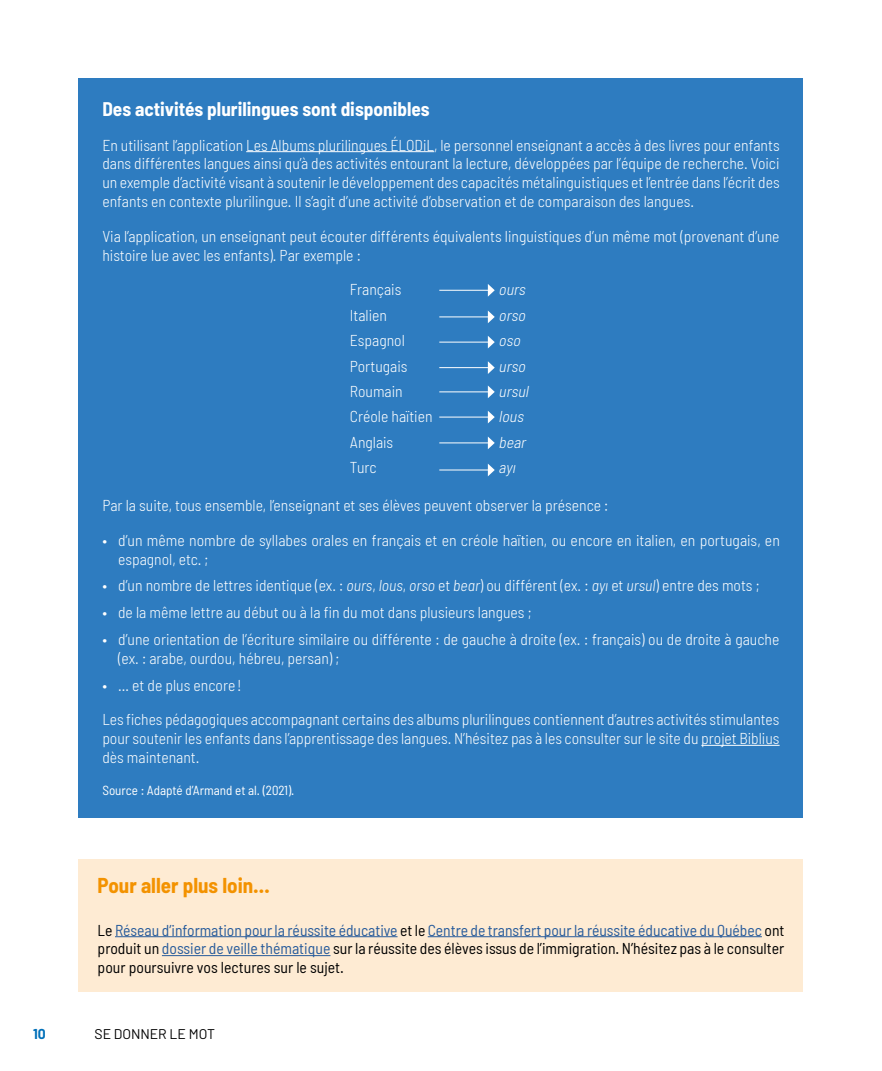
<style>
.page{position:relative;width:882px;height:1071px;background:#fff}
.page>*{position:absolute;margin:0;border:0;box-sizing:border-box;transform-origin:0 0}
.t1{font:700 semi-condensed 21px "Barlow";color:#f39200}
.t2{font:700 semi-condensed 19.25px "Barlow";color:#fff}
.t3{font:300 semi-condensed 15.75px/18.9px "Barlow";color:#fff}
.t4{font:semi-condensed 15.75px/18.9px "Barlow";color:#000;text-align:justify}
.t5{font:italic 300 semi-condensed 15.75px "Barlow";color:#fff}
.t6{font:14px "Barlow";color:#000}
.t7{font:700 14px "Barlow";color:#0070b9}
.t8{font:semi-condensed 13.12px "Barlow";color:#fff}
.s1{font-style:italic}
.s2{color:#275b9b}
</style>
<div class="page">
<div style="left:79px;top:79px;width:724px;height:739px;background:#2e7cc0"></div>
<hr style="left:246px;top:151px;width:188px;height:1px;background:#fff">
<hr style="left:701px;top:745px;width:79px;height:1px;background:#fff">
<hr style="left:439px;top:290px;width:50px;height:1px;background:#fff">
<svg style="left:488px;top:284px;width:7px;height:13px"></svg>
<hr style="left:439px;top:316px;width:50px;height:1px;background:#fff">
<svg style="left:488px;top:311px;width:7px;height:12px"></svg>
<hr style="left:439px;top:342px;width:50px;height:1px;background:#fff">
<svg style="left:488px;top:336px;width:7px;height:13px"></svg>
<hr style="left:439px;top:367px;width:50px;height:1px;background:#fff">
<svg style="left:488px;top:361px;width:7px;height:13px"></svg>
<hr style="left:439px;top:391px;width:50px;height:1px;background:#fff">
<svg style="left:488px;top:385px;width:7px;height:13px"></svg>
<hr style="left:439px;top:417px;width:50px;height:1px;background:#fff">
<svg style="left:488px;top:411px;width:7px;height:12px"></svg>
<hr style="left:439px;top:442px;width:50px;height:1px;background:#fff">
<svg style="left:488px;top:437px;width:7px;height:12px"></svg>
<hr style="left:439px;top:470px;width:50px;height:1px;background:#fff">
<svg style="left:488px;top:464px;width:7px;height:12px"></svg>
<div style="left:79px;top:859px;width:724px;height:133px;background:#feebd3"></div>
<hr style="left:115px;top:936px;width:283px;height:1px;background:#275b9b">
<hr style="left:428px;top:936px;width:334px;height:1px;background:#275b9b">
<hr style="left:162px;top:955px;width:168px;height:1px;background:#275b9b">
<p class="t2" style="left:102px;top:97px;width:329px">Des activités plurilingues sont disponibles</p>
<p class="t3" style="left:102px;top:135px;width:679px;text-align:justify">En utilisant l’application Les Albums plurilingues ÉLODiL, le personnel enseignant a accès à des livres pour enfants dans différentes langues ainsi qu’à des activités entourant la lecture, développées par l’équipe de recherche. Voici un exemple d’activité visant à soutenir le développement des capacités métalinguistiques et l’entrée dans l’écrit des enfants en contexte plurilingue. Il s’agit d’une activité d’observation et de comparaison des langues.</p>
<p class="t3" style="left:102px;top:226px;width:679px">Via l’application, un enseignant peut écouter différents équivalents linguistiques d’un même mot (provenant d’une histoire lue avec les enfants). Par exemple :</p>
<p class="t3" style="left:350px;top:280px;width:53px">Français</p>
<p class="t5" style="left:499px;top:280px;width:31px">ours</p>
<p class="t3" style="left:350px;top:305px;width:39px">Italien</p>
<p class="t5" style="left:499px;top:305px;width:31px">orso</p>
<p class="t3" style="left:350px;top:331px;width:57px">Espagnol</p>
<p class="t5" style="left:499px;top:331px;width:26px">oso</p>
<p class="t3" style="left:350px;top:356px;width:59px">Portugais</p>
<p class="t5" style="left:499px;top:356px;width:31px">urso</p>
<p class="t3" style="left:350px;top:381px;width:54px">Roumain</p>
<p class="t5" style="left:499px;top:381px;width:35px">ursul</p>
<p class="t3" style="left:350px;top:407px;width:84px">Créole haïtien</p>
<p class="t5" style="left:499px;top:407px;width:30px">lous</p>
<p class="t3" style="left:350px;top:432px;width:45px">Anglais</p>
<p class="t5" style="left:499px;top:432px;width:32px">bear</p>
<p class="t3" style="left:350px;top:457px;width:28px">Turc</p>
<p class="t5" style="left:499px;top:458px;width:21px">ayı</p>
<p class="t3" style="left:102px;top:496px;width:508px">Par la suite, tous ensemble, l’enseignant et ses élèves peuvent observer la présence :</p>
<p class="t3" style="left:118px;top:530px;width:663px;text-indent:-16px">• d’un même nombre de syllabes orales en français et en créole haïtien, ou encore en italien, en portugais, en espagnol, etc. ;</p>
<p class="t3" style="left:102px;top:576px;width:659px">• d’un nombre de lettres identique (ex. : <span class="s1">ours</span>, <span class="s1">lous</span>, <span class="s1">orso</span> et <span class="s1">bear</span>) ou différent (ex. : <span class="s1">ayı</span> et <span class="s1">ursul</span>) entre des mots ;</p>
<p class="t3" style="left:102px;top:603px;width:431px">• de la même lettre au début ou à la fin du mot dans plusieurs langues ;</p>
<p class="t3" style="left:118px;top:629px;width:663px;text-indent:-16px">• d’une orientation de l’écriture similaire ou différente : de gauche à droite (ex. : français) ou de droite à gauche (ex. : arabe, ourdou, hébreu, persan) ;</p>
<p class="t3" style="left:102px;top:675px;width:141px">• … et de plus encore !</p>
<p class="t3" style="left:102px;top:710px;width:679px;text-align:justify">Les fiches pédagogiques accompagnant certains des albums plurilingues contiennent d’autres activités stimulantes pour soutenir les enfants dans l’apprentissage des langues. N’hésitez pas à les consulter sur le site du projet Biblius dès maintenant.</p>
<p class="t8" style="left:102px;top:782px;width:194px">Source : Adapté d’Armand et al. (2021).</p>
<h1 class="t1" style="left:98px;top:872px;width:174px">Pour aller plus loin…</h1>
<p class="t4" style="left:98px;top:920px;width:688px">Le <span class="s2">Réseau d’information pour la réussite éducative</span> et le <span class="s2">Centre de transfert pour la réussite éducative du Québec</span> ont produit un <span class="s2">dossier de veille thématique</span> sur la réussite des élèves issus de l’immigration. N’hésitez pas à le consulter pour poursuivre vos lectures sur le sujet.</p>
<p class="t7" style="left:33px;top:1025px;width:14px">10</p>
<p class="t6" style="left:94px;top:1025px;width:122px">SE DONNER LE MOT</p>
</div>
